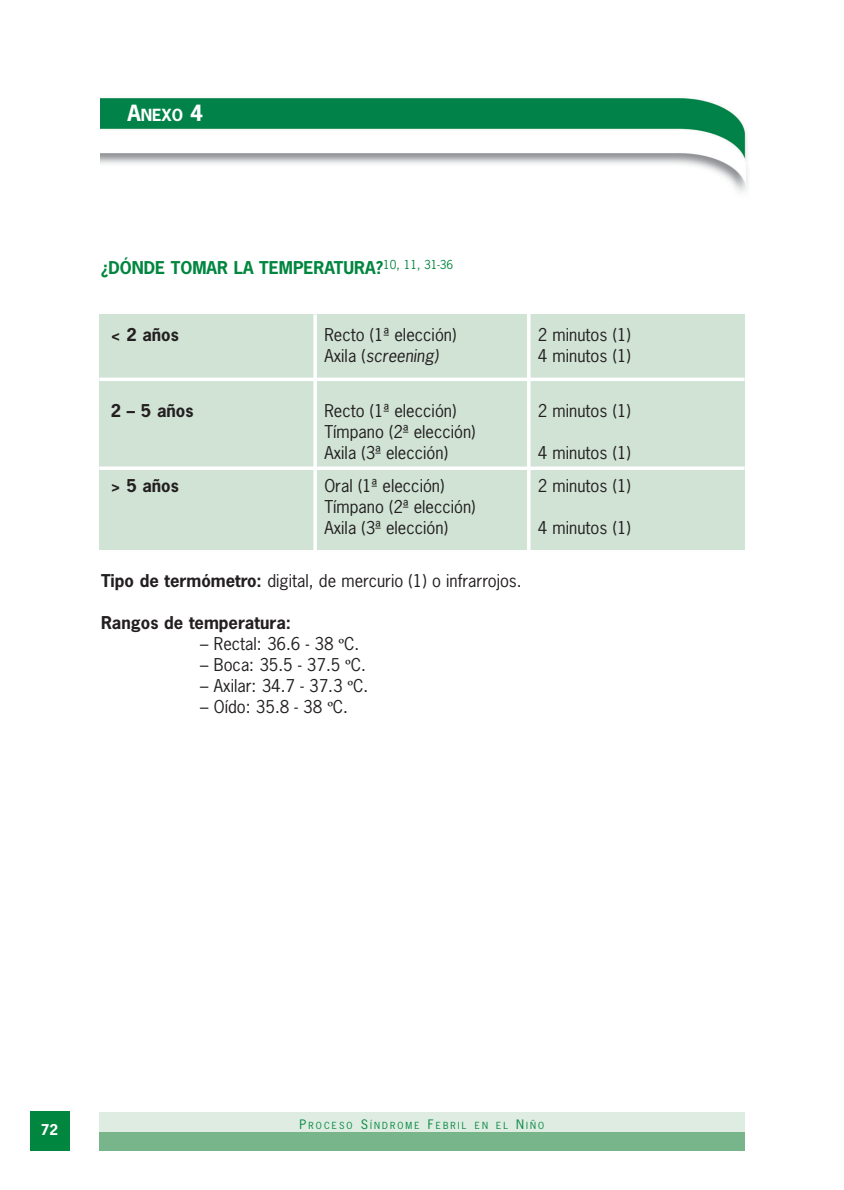
<style>
.page{position:relative;width:844px;height:1190px;background:#fff}
.page>*{position:absolute;margin:0;border:0;box-sizing:border-box;transform-origin:0 0}
.t1{font:16.62px/21px "News Gothic";color:#231f20}
.t2{font:700 16.62px "News Gothic";color:#231f20}
.t3{font:700 16.62px "News Gothic";color:#00863f}
.t4{font:700 15.75px "News Gothic";color:#fff}
.t5{font:700 14px "News Gothic";color:#fff}
.t6{font:9.1px "News Gothic";letter-spacing:.23em;color:#00863f}
.s1{font-size:21px}
.s2{font-style:italic}
.s3{font-weight:700}
.s4{font-family:"Times"}
.s5{font-size:12.25px}
</style>
<div class="page">
<div style="left:30px;top:1111px;width:39px;height:40px;background:#00863f"></div>
<div style="left:99px;top:1131px;width:645px;height:20px;background:#79b58b"></div>
<div style="left:99px;top:1112px;width:645px;height:19px;background:#deece1"></div>
<div style="left:99px;top:315px;width:645px;height:235px;background:#d0e3d5"></div>
<hr style="left:527px;top:313px;width:3px;height:238px;background:#fff">
<svg style="left:313px;top:314px;width:4px;height:236px"></svg>
<img style="left:101px;top:97px;width:647px;height:95px">
<hr style="left:99px;top:378px;width:645px;height:3px;background:#fff">
<hr style="left:99px;top:467px;width:645px;height:3px;background:#fff">
<p class="t4" style="left:127px;top:109px;width:77px"><span class="s1">A</span>NEXO <span class="s1">4</span></p>
<p class="t3" style="left:101px;top:261px;width:354px">¿DÓNDE TOMAR LA TEMPERATURA?<sup>10,</sup> <sup>11,</sup> <sup>31-36</sup></p>
<p class="t2" style="left:111px;top:328px;width:69px">&lt; 2 años</p>
<p class="t1" style="left:324px;top:326px;width:133px">Recto (1ª elección)<br>Axila (<span class="s2">screening)</span></p>
<p class="t1" style="left:537px;top:326px;width:95px">2 minutos (1)<br>4 minutos (1)</p>
<p class="t2" style="left:111px;top:404px;width:84px">2 – 5 años</p>
<p class="t1" style="left:324px;top:401px;width:153px">Recto (1ª elección)<br>Tímpano (2ª elección)<br>Axila (3ª elección)</p>
<p class="t1" style="left:537px;top:401px;width:95px">2 minutos (1)</p>
<p class="t1" style="left:537px;top:443px;width:95px">4 minutos (1)</p>
<p class="t2" style="left:111px;top:479px;width:69px">&gt; 5 años</p>
<p class="t1" style="left:324px;top:476px;width:153px">Oral (1ª elección)<br>Tímpano (2ª elección)<br>Axila (3ª elección)</p>
<p class="t1" style="left:537px;top:476px;width:95px">2 minutos (1)</p>
<p class="t1" style="left:537px;top:518px;width:95px">4 minutos (1)</p>
<p class="t1" style="left:101px;top:571px;width:422px"><span class="s3">Tipo de termómetro:</span> digital, de mercurio (1) o infrarrojos.</p>
<p class="t2" style="left:101px;top:616px;width:191px">Rangos de temperatura:</p>
<p class="t1" style="left:200px;top:634px;width:160px">– Rectal: 36.6 - 38 <span class="s4">º</span>C.</p>
<p class="t1" style="left:200px;top:655px;width:167px">– Boca: 35.5 - 37.5 <span class="s4">º</span>C.</p>
<p class="t1" style="left:200px;top:676px;width:169px">– Axilar: 34.7 - 37.3 <span class="s4">º</span>C.</p>
<p class="t1" style="left:200px;top:697px;width:149px">– Oído: 35.8 - 38 <span class="s4">º</span>C.</p>
<p class="t5" style="left:41px;top:1124px;width:19px">72</p>
<p class="t6" style="left:299px;top:1122px;width:246px"><span class="s5">P</span>ROCESO <span class="s5">S</span>ÍNDROME <span class="s5">F</span>EBRIL EN EL <span class="s5">N</span>IÑO</p>
</div>
